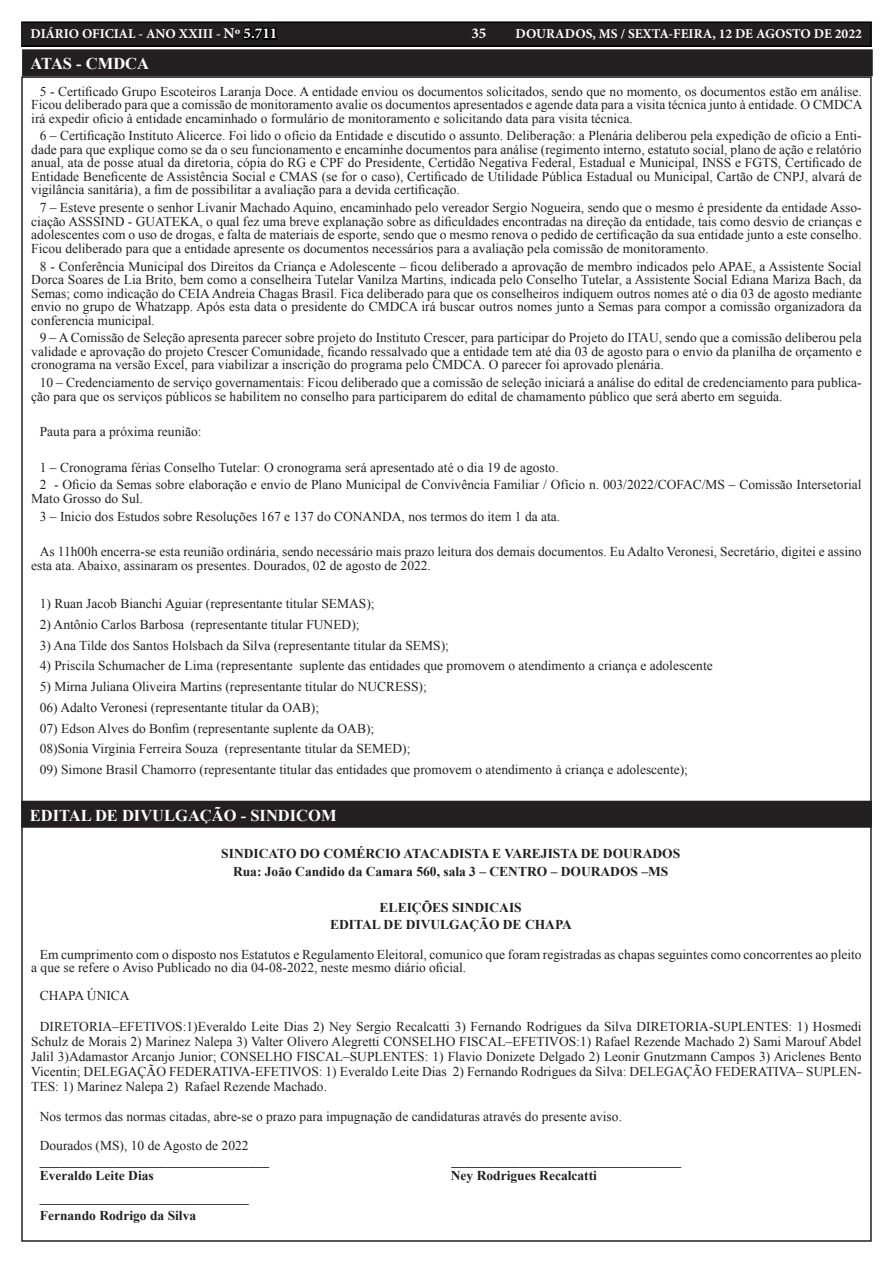
<style>
.page{position:relative;width:893px;height:1263px;background:#fff}
.page>*{position:absolute;margin:0;border:0;box-sizing:border-box;transform-origin:0 0}
.TEXTO{font:700 16.5px "Times New Roman";color:#fff}
.t1{font:700 15px "Minion Pro";color:#fff}
.TEXTO-2{font:13.5px/13.5px "Times New Roman";color:#231f20;text-align:justify}
.TEXTO-3{font:700 13.5px "Times New Roman";color:#231f20}
.t2{font:700 13.5px "Minion Pro";color:#fff}
.s1{font-size:15px}
.s2{font-size:15px;color:#000}
</style>
<div class="page">
<div style="left:21px;top:22px;width:850px;height:24px;background:#231f20"></div>
<div style="left:21px;top:21px;width:851px;height:26px;border:2px solid #000"></div>
<div style="left:24px;top:51px;width:847px;height:23px;background:#231f20"></div>
<div style="left:22px;top:49px;width:851px;height:27px;border:4px solid #231f20"></div>
<div style="left:23px;top:803px;width:847px;height:23px;background:#231f20"></div>
<div style="left:21px;top:801px;width:851px;height:27px;border:4px solid #231f20"></div>
<p class="t2" style="left:31px;top:25px;width:248px">DIÁRIO OFICIAL - ANO XXIII - <span class="s1">Nº</span> <span class="s2">5.711</span></p>
<p class="t1" style="left:471px;top:23px;width:17px">35</p>
<p class="t2" style="left:515px;top:25px;width:348px">DOURADOS, MS / SEXTA-FEIRA, 12 DE AGOSTO DE 2022</p>
<p class="TEXTO" style="left:31px;top:52px;width:120px">ATAS - CMDCA</p>
<p class="TEXTO-2" style="left:31px;top:84px;width:833px;text-indent:9px">5 - Certificado Grupo Escoteiros Laranja Doce. A entidade enviou os documentos solicitados, sendo que no momento, os documentos estão em análise.<br>Ficou deliberado para que a comissão de monitoramento avalie os documentos apresentados e agende data para a visita técnica junto à entidade. O CMDCA irá expedir oficio à entidade encaminhado o formulário de monitoramento e solicitando data para visita técnica.</p>
<p class="TEXTO-2" style="left:31px;top:129px;width:832px;text-indent:9px">6 – Certificação Instituto Alicerce. Foi lido o ofício da Entidade e discutido o assunto. Deliberação: a Plenária deliberou pela expedição de ofício a Enti&shy;dade para que explique como se da o seu funcionamento e encaminhe documentos para análise (regimento interno, estatuto social, plano de ação e relatório anual, ata de posse atual da diretoria, cópia do RG e CPF do Presidente, Certidão Negativa Federal, Estadual e Municipal, INSS e FGTS, Certificado de Entidade Beneficente de Assistência Social e CMAS (se for o caso), Certificado de Utilidade Pública Estadual ou Municipal, Cartão de CNPJ, alvará de vigilância sanitária), a fim de possibilitar a avaliação para a devida certificação.</p>
<p class="TEXTO-2" style="left:31px;top:201px;width:832px;text-indent:9px">7 – Esteve presente o senhor Livanir Machado Aquino, encaminhado pelo vereador Sergio Nogueira, sendo que o mesmo é presidente da entidade Asso&shy;ciação ASSSIND - GUATEKA, o qual fez uma breve explanação sobre as dificuldades encontradas na direção da entidade, tais como desvio de crianças e adolescentes com o uso de drogas, e falta de materiais de esporte, sendo que o mesmo renova o pedido de certificação da sua entidade junto a este conselho.<br>Ficou deliberado para que a entidade apresente os documentos necessários para a avaliação pela comissão de monitoramento.</p>
<p class="TEXTO-2" style="left:31px;top:259px;width:832px;text-indent:9px">8 - Conferência Municipal dos Direitos da Criança e Adolescente – ficou deliberado a aprovação de membro indicados pelo APAE, a Assistente Social Dorca Soares de Lia Brito, bem como a conselheira Tutelar Vanilza Martins, indicada pelo Conselho Tutelar, a Assistente Social Ediana Mariza Bach, da Semas; como indicação do CEIA Andreia Chagas Brasil. Fica deliberado para que os conselheiros indiquem outros nomes até o dia 03 de agosto mediante envio no grupo de Whatzapp. Após esta data o presidente do CMDCA irá buscar outros nomes junto a Semas para compor a comissão organizadora da conferencia municipal.</p>
<p class="TEXTO-2" style="left:31px;top:331px;width:832px;text-indent:9px">9 – A Comissão de Seleção apresenta parecer sobre projeto do Instituto Crescer, para participar do Projeto do ITAU, sendo que a comissão deliberou pela validade e aprovação do projeto Crescer Comunidade, ficando ressalvado que a entidade tem até dia 03 de agosto para o envio da planilha de orçamento e cronograma na versão Excel, para viabilizar a inscrição do programa pelo CMDCA. O parecer foi aprovado plenária.</p>
<p class="TEXTO-2" style="left:31px;top:375px;width:832px;text-indent:9px">10 – Credenciamento de serviço governamentais: Ficou deliberado que a comissão de seleção iniciará a análise do edital de credenciamento para publica&shy;ção para que os serviços públicos se habilitem no conselho para participarem do edital de chamamento público que será aberto em seguida.</p>
<p class="TEXTO-2" style="left:40px;top:425px;width:163px">Pauta para a próxima reunião:</p>
<p class="TEXTO-2" style="left:40px;top:460px;width:520px">1 – Cronograma férias Conselho Tutelar: O cronograma será apresentado até o dia 19 de agosto.</p>
<p class="TEXTO-2" style="left:31px;top:478px;width:832px;text-indent:9px">2 - Oficio da Semas sobre elaboração e envio de Plano Municipal de Convivência Familiar / Ofício n. 003/2022/COFAC/MS – Comissão Intersetorial<br>Mato Grosso do Sul.</p>
<p class="TEXTO-2" style="left:40px;top:509px;width:522px">3 – Inicio dos Estudos sobre Resoluções 167 e 137 do CONANDA, nos termos do item 1 da ata.</p>
<p class="TEXTO-2" style="left:31px;top:545px;width:832px;text-indent:9px">As 11h00h encerra-se esta reunião ordinária, sendo necessário mais prazo leitura dos demais documentos. Eu Adalto Veronesi, Secretário, digitei e assino esta ata. Abaixo, assinaram os presentes. Dourados, 02 de agosto de 2022.</p>
<p class="TEXTO-2" style="left:40px;top:597px;width:336px">1) Ruan Jacob Bianchi Aguiar (representante titular SEMAS);</p>
<p class="TEXTO-2" style="left:40px;top:617px;width:321px">2) Antônio Carlos Barbosa (representante titular FUNED);</p>
<p class="TEXTO-2" style="left:40px;top:638px;width:411px">3) Ana Tilde dos Santos Holsbach da Silva (representante titular da SEMS);</p>
<p class="TEXTO-2" style="left:40px;top:659px;width:674px">4) Priscila Schumacher de Lima (representante suplente das entidades que promovem o atendimento a criança e adolescente</p>
<p class="TEXTO-2" style="left:40px;top:680px;width:388px">5) Mirna Juliana Oliveira Martins (representante titular do NUCRESS);</p>
<p class="TEXTO-2" style="left:40px;top:700px;width:281px">06) Adalto Veronesi (representante titular da OAB);</p>
<p class="TEXTO-2" style="left:40px;top:721px;width:336px">07) Edson Alves do Bonfim (representante suplente da OAB);</p>
<p class="TEXTO-2" style="left:40px;top:742px;width:372px">08)Sonia Virginia Ferreira Souza (representante titular da SEMED);</p>
<p class="TEXTO-2" style="left:40px;top:763px;width:650px">09) Simone Brasil Chamorro (representante titular das entidades que promovem o atendimento à criança e adolescente);</p>
<p class="TEXTO" style="left:30px;top:804px;width:308px">EDITAL DE DIVULGAÇÃO - SINDICOM</p>
<p class="TEXTO-3" style="left:221px;top:844px;width:460px">SINDICATO DO COMÉRCIO ATACADISTA E VAREJISTA DE DOURADOS</p>
<p class="TEXTO-3" style="left:233px;top:862px;width:437px">Rua: João Candido da Camara 560, sala 3 – CENTRO – DOURADOS –MS</p>
<p class="TEXTO-3" style="left:380px;top:898px;width:144px">ELEIÇÕES SINDICAIS</p>
<p class="TEXTO-3" style="left:330px;top:915px;width:243px">EDITAL DE DIVULGAÇÃO DE CHAPA</p>
<p class="TEXTO-2" style="left:31px;top:947px;width:832px;text-indent:9px">Em cumprimento com o disposto nos Estatutos e Regulamento Eleitoral, comunico que foram registradas as chapas seguintes como concorrentes ao pleito a que se refere o Aviso Publicado no dia 04-08-2022, neste mesmo diário oficial.</p>
<p class="TEXTO-2" style="left:40px;top:989px;width:91px">CHAPA ÚNICA</p>
<p class="TEXTO-2" style="left:31px;top:1019px;width:832px;line-height:15px;text-indent:9px">DIRETORIA–EFETIVOS:1)Everaldo Leite Dias 2) Ney Sergio Recalcatti 3) Fernando Rodrigues da Silva DIRETORIA-SUPLENTES: 1) Hosmedi Schulz de Morais 2) Marinez Nalepa 3) Valter Olivero Alegretti CONSELHO FISCAL–EFETIVOS:1) Rafael Rezende Machado 2) Sami Marouf Abdel Jalil 3)Adamastor Arcanjo Junior; CONSELHO FISCAL–SUPLENTES: 1) Flavio Donizete Delgado 2) Leonir Gnutzmann Campos 3) Ariclenes Bento Vicentin; DELEGAÇÃO FEDERATIVA-EFETIVOS: 1) Everaldo Leite Dias 2) Fernando Rodrigues da Silva: DELEGAÇÃO FEDERATIVA– SUPLEN-TES: 1) Marinez Nalepa 2) Rafael Rezende Machado.</p>
<p class="TEXTO-2" style="left:40px;top:1109px;width:584px">Nos termos das normas citadas, abre-se o prazo para impugnação de candidaturas através do presente aviso.</p>
<p class="TEXTO-2" style="left:40px;top:1139px;width:210px">Dourados (MS), 10 de Agosto de 2022</p>
<p class="TEXTO-3" style="left:40px;top:1151px;width:231px">__________________________________</p>
<p class="TEXTO-3" style="left:452px;top:1151px;width:231px">__________________________________</p>
<p class="TEXTO-3" style="left:40px;top:1166px;width:115px">Everaldo Leite Dias</p>
<p class="TEXTO-3" style="left:451px;top:1166px;width:148px">Ney Rodrigues Recalcatti</p>
<p class="TEXTO-3" style="left:40px;top:1188px;width:211px">_______________________________</p>
<p class="TEXTO-3" style="left:40px;top:1206px;width:158px">Fernando Rodrigo da Silva</p>
</div>
